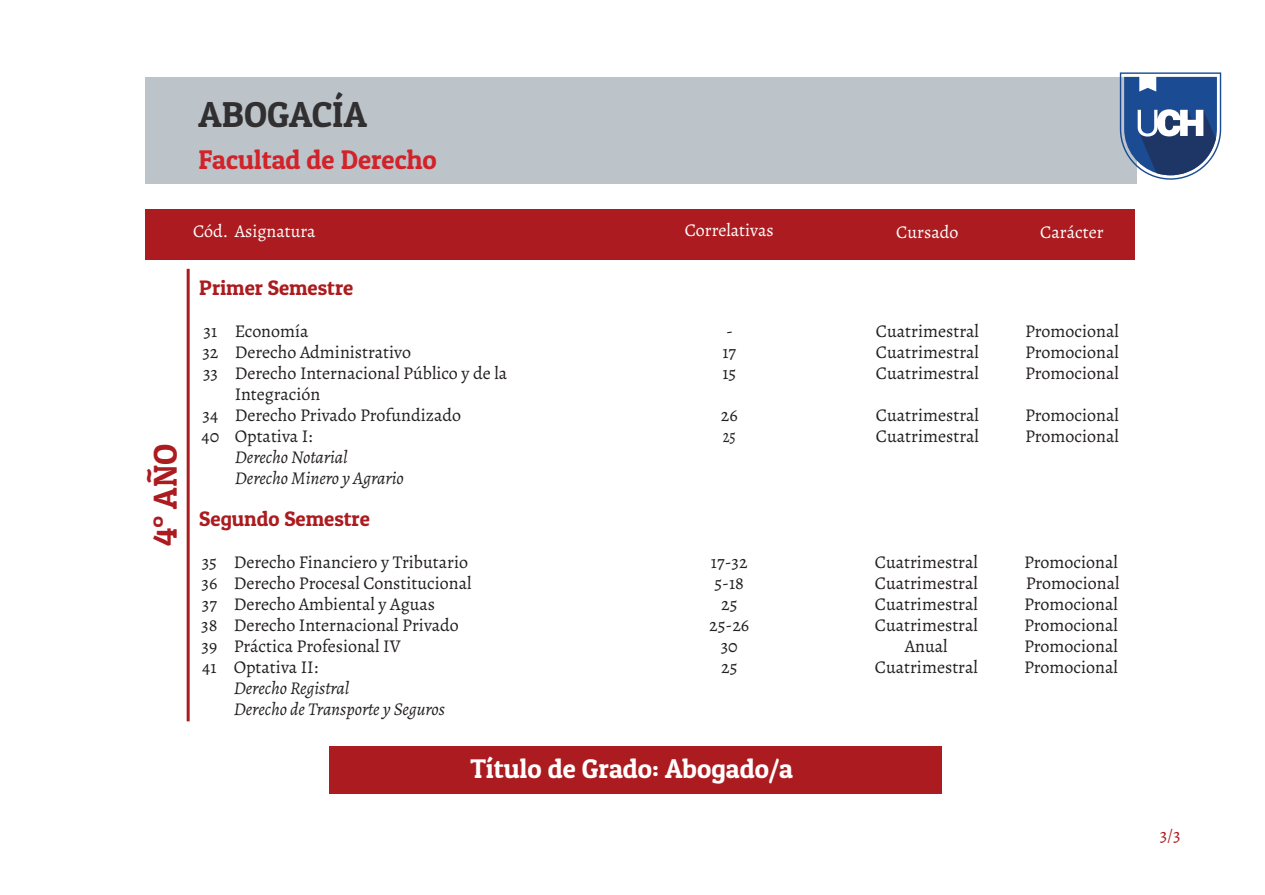
<style>
.page{position:relative;width:1265px;height:895px;background:#fff}
.page>*{position:absolute;margin:0;border:0;box-sizing:border-box;transform-origin:0 0}
.t1{font:36px "Patua One";color:#312f30}
.t2{font:33px "Patua One";color:#ac1b1f}
.t3{font:27px "Patua One";color:#fff}
.t4{font:27px "Patua One";color:#d1232a}
.t5{font:21px "Patua One";color:#ac1b1f}
.t6{font:18px/21px "Alegreya";color:#231f20}
.t7{font:18px/21px "Alegreya Italic 400";color:#231f20}
.t8{font:18px "Alegreya";color:#fff}
.t9{font:18px "Alegreya";color:#ac1b1f}
</style>
<div class="page">
<div style="left:145px;top:78px;width:991px;height:106px;background:#bcc4c9"></div>
<div style="left:145px;top:209px;width:989px;height:51px;background:#ac1b1f"></div>
<hr style="left:187px;top:269px;width:3px;height:452px;background:#ac1b1f">
<div style="left:329px;top:746px;width:612px;height:48px;background:#ac1b1f"></div>
<svg style="left:1119px;top:72px;width:102px;height:108px"></svg>
<h1 class="t1" style="left:198px;top:92px;width:170px">ABOGACÍA</h1>
<h3 class="t4" style="left:198px;top:143px;width:240px">Facultad de Derecho</h3>
<h2 class="t2" style="left:145px;top:546px;width:104px;rotate:-90deg">4° AÑO</h2>
<p class="t8" style="left:193px;top:220px;width:124px">Cód. Asignatura</p>
<p class="t5" style="left:199px;top:274px;width:155px">Primer Semestre</p>
<p class="t6" style="left:202px;top:320px;width:18px;text-align:justify">31<br>32<br>33</p>
<p class="t6" style="left:201px;top:404px;width:19px">34<br>40</p>
<p class="t6" style="left:235px;top:320px;width:274px">Economía<br>Derecho Administrativo<br>Derecho Internacional Público y de la<br>Integración<br>Derecho Privado Profundizado<br>Optativa I:</p>
<p class="t7" style="left:235px;top:446px;width:171px">Derecho Notarial<br>Derecho Minero y Agrario</p>
<p class="t5" style="left:199px;top:505px;width:172px">Segundo Semestre</p>
<p class="t6" style="left:201px;top:551px;width:18px;text-align:justify">35<br>36<br>37<br>38<br>39<br>41</p>
<p class="t6" style="left:234px;top:551px;width:239px">Derecho Financiero y Tributario<br>Derecho Procesal Constitucional<br>Derecho Ambiental y Aguas<br>Derecho Internacional Privado<br>Práctica Profesional IV<br>Optativa II:</p>
<p class="t7" style="left:234px;top:677px;width:213px">Derecho Registral<br>Derecho de Transporte y Seguros</p>
<p class="t8" style="left:685px;top:219px;width:90px">Correlativas</p>
<p class="t6" style="left:722px;top:320px;width:15px">-<br>17<br>15</p>
<p class="t6" style="left:720px;top:404px;width:18px">26<br>25</p>
<p class="t6" style="left:709px;top:551px;width:41px;text-align:center">17-32<br>5-18<br>25<br>25-26<br>30<br>25</p>
<h3 class="t3" style="left:470px;top:752px;width:324px">Título de Grado: Abogado/a</h3>
<p class="t8" style="left:896px;top:221px;width:64px">Cursado</p>
<p class="t8" style="left:1040px;top:221px;width:65px">Carácter</p>
<p class="t6" style="left:875px;top:320px;width:105px;text-align:justify">Cuatrimestral Cuatrimestral Cuatrimestral</p>
<p class="t6" style="left:875px;top:404px;width:105px">Cuatrimestral<br>Cuatrimestral</p>
<p class="t6" style="left:874px;top:551px;width:105px;text-align:center">Cuatrimestral<br>Cuatrimestral<br>Cuatrimestral<br>Cuatrimestral<br>Anual<br>Cuatrimestral</p>
<p class="t6" style="left:1025px;top:320px;width:95px;text-align:justify">Promocional Promocional Promocional</p>
<p class="t6" style="left:1025px;top:404px;width:95px">Promocional<br>Promocional</p>
<p class="t6" style="left:1024px;top:551px;width:97px;text-align:justify">Promocional Promocional Promocional Promocional Promocional Promocional</p>
<p class="t9" style="left:1159px;top:823px;width:22px">3/3</p>
</div>
